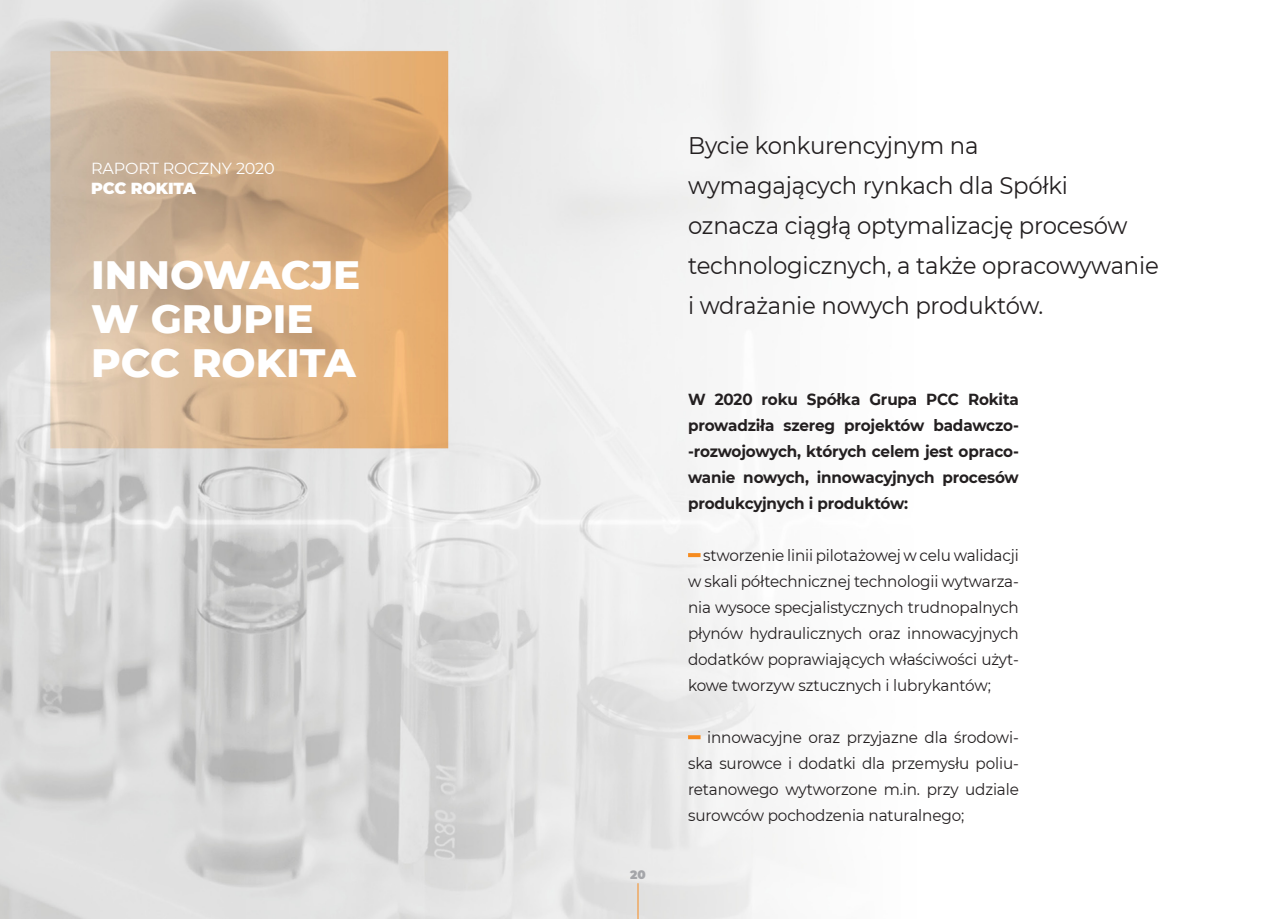
<style>
.page{position:relative;width:1276px;height:919px;background:#fff}
.page>*{position:absolute;margin:0;border:0;box-sizing:border-box;transform-origin:0 0}
.t1{font:800 40.4px "Montserrat";color:#fff}
.t2{font:24px/40px "Montserrat";letter-spacing:-.01em;color:#231f20;scale:.95 1}
.t3{font:16px/26px "Montserrat";letter-spacing:-.01em;color:#231f20;text-align:justify;scale:.95 1}
.t4{font:700 16px/26px "Montserrat";letter-spacing:-.015em;color:#231f20;text-align:justify;scale:.95 1}
.t5{font:16px "Montserrat";letter-spacing:-.01em;color:#fff}
.t6{font:900 16px "Montserrat";letter-spacing:-.01em;color:#fff}
.t7{font:900 12px "Montserrat";color:#a4a5a9}
</style>
<div class="page">
<img style="left:0;top:0;width:809px;height:918px">
<hr style="left:637px;top:883px;width:1px;height:35px;background:#f68b1f">
<svg style="left:688px;top:553px;width:12px;height:4px"></svg>
<svg style="left:688px;top:735px;width:12px;height:4px"></svg>
<p class="t5" style="left:91px;top:157px;width:185px">RAPORT ROCZNY 2020</p>
<p class="t6" style="left:91px;top:176px;width:106px">PCC ROKITA</p>
<p class="t1" style="left:91px;top:245px;width:271px">INNOWACJE</p>
<p class="t1" style="left:91px;top:289px;width:224px">W GRUPIE</p>
<p class="t1" style="left:91px;top:333px;width:266px">PCC ROKITA</p>
<p class="t7" style="left:630px;top:865px;width:17px">20</p>
<p class="t2" style="left:688px;top:124px;width:497px">Bycie konkurencyjnym na<br>wymagających rynkach dla Spółki oznacza ciągłą optymalizację procesów technologicznych, a także opracowywanie i wdrażanie nowych produktów.</p>
<p class="t4" style="left:688px;top:385px;width:350px">W 2020 roku Spółka Grupa PCC Rokita prowadziła szereg projektów badawczo--rozwojowych, których celem jest opraco&shy;wanie nowych, innowacyjnych procesów produkcyjnych i produktów:</p>
<p class="t3" style="left:688px;top:542px;width:350px;text-indent:15px">stworzenie linii pilotażowej w celu walidacji w skali półtechnicznej technologii wytwarza&shy;nia wysoce specjalistycznych trudnopalnych płynów hydraulicznych oraz innowacyjnych dodatków poprawiających właściwości użyt&shy;kowe tworzyw sztucznych i lubrykantów;</p>
<p class="t3" style="left:688px;top:724px;width:350px;text-indent:19px">innowacyjne oraz przyjazne dla środowi&shy;ska surowce i dodatki dla przemysłu poliu&shy;retanowego wytworzone m.in. przy udziale surowców pochodzenia naturalnego;</p>
</div>
